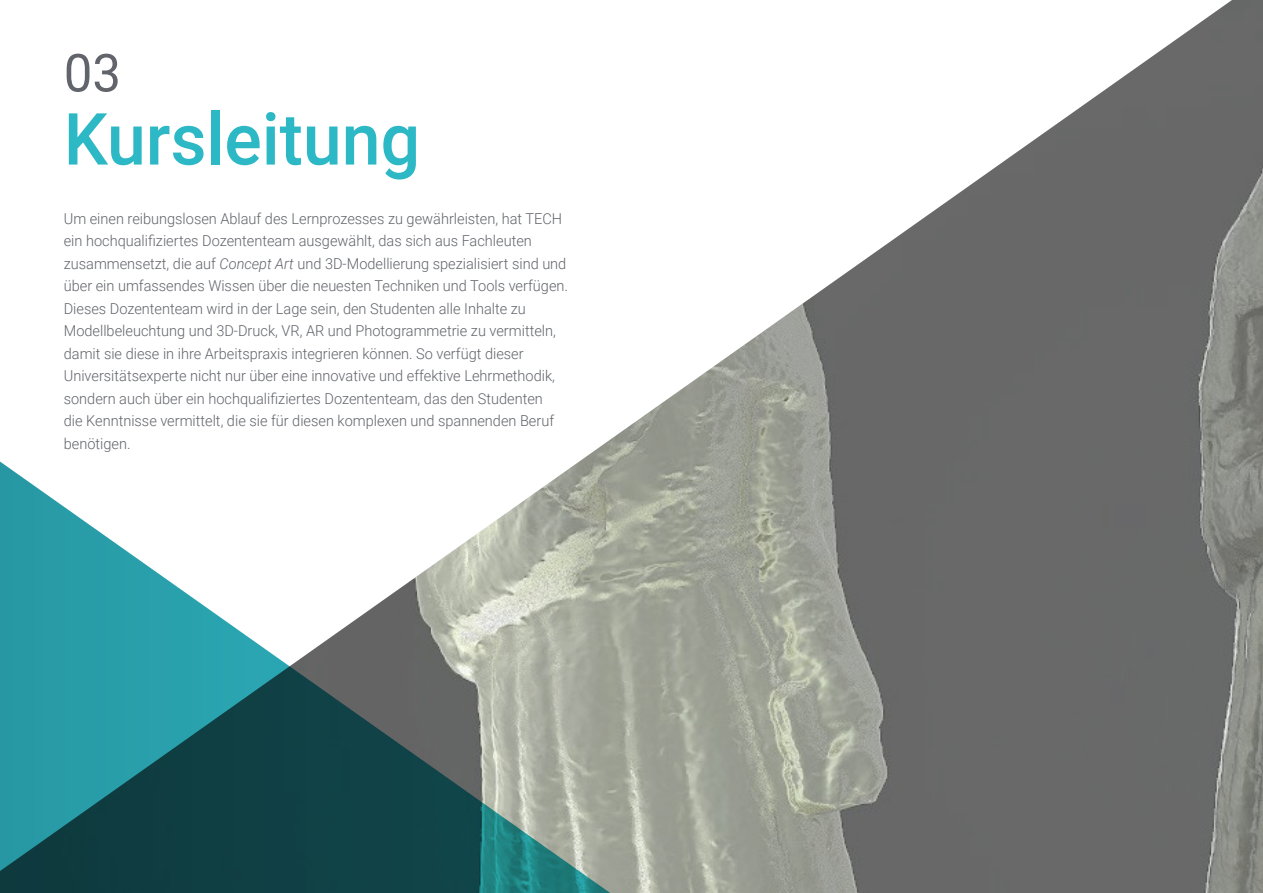
<style>
.page{position:relative;width:1263px;height:893px;background:#fff}
.page>*{position:absolute;margin:0;border:0;box-sizing:border-box;transform-origin:0 0}
.t1{font:500 72px "Roboto";color:#2db8c5}
.t2{font:52.5px "Roboto";color:#61646a}
.t3{font:300 15px/22.5px "Roboto";color:#61646a}
.s1{font-style:italic}
</style>
<div class="page">
<img style="left:601px;top:0;width:662px;height:893px">
<svg style="left:0;top:446px;width:640px;height:447px"></svg>
<h2 class="t2" style="left:64px;top:36px;width:59px">03</h2>
<h1 class="t1" style="left:64px;top:89px;width:358px">Kursleitung</h1>
<p class="t3" style="left:64px;top:207px;width:506px">Um einen reibungslosen Ablauf des Lernprozesses zu gewährleisten, hat TECH ein hochqualifiziertes Dozententeam ausgewählt, das sich aus Fachleuten zusammensetzt, die auf <span class="s1">Concept Art</span> und 3D-Modellierung spezialisiert sind und über ein umfassendes Wissen über die neuesten Techniken und Tools verfügen.<br>Dieses Dozententeam wird in der Lage sein, den Studenten alle Inhalte zu Modellbeleuchtung und 3D-Druck, VR, AR und Photogrammetrie zu vermitteln, damit sie diese in ihre Arbeitspraxis integrieren können. So verfügt dieser Universitätsexperte nicht nur über eine innovative und effektive Lehrmethodik, sondern auch über ein hochqualifiziertes Dozententeam, das den Studenten<br>die Kenntnisse vermittelt, die sie für diesen komplexen und spannenden Beruf benötigen.</p>
</div>
